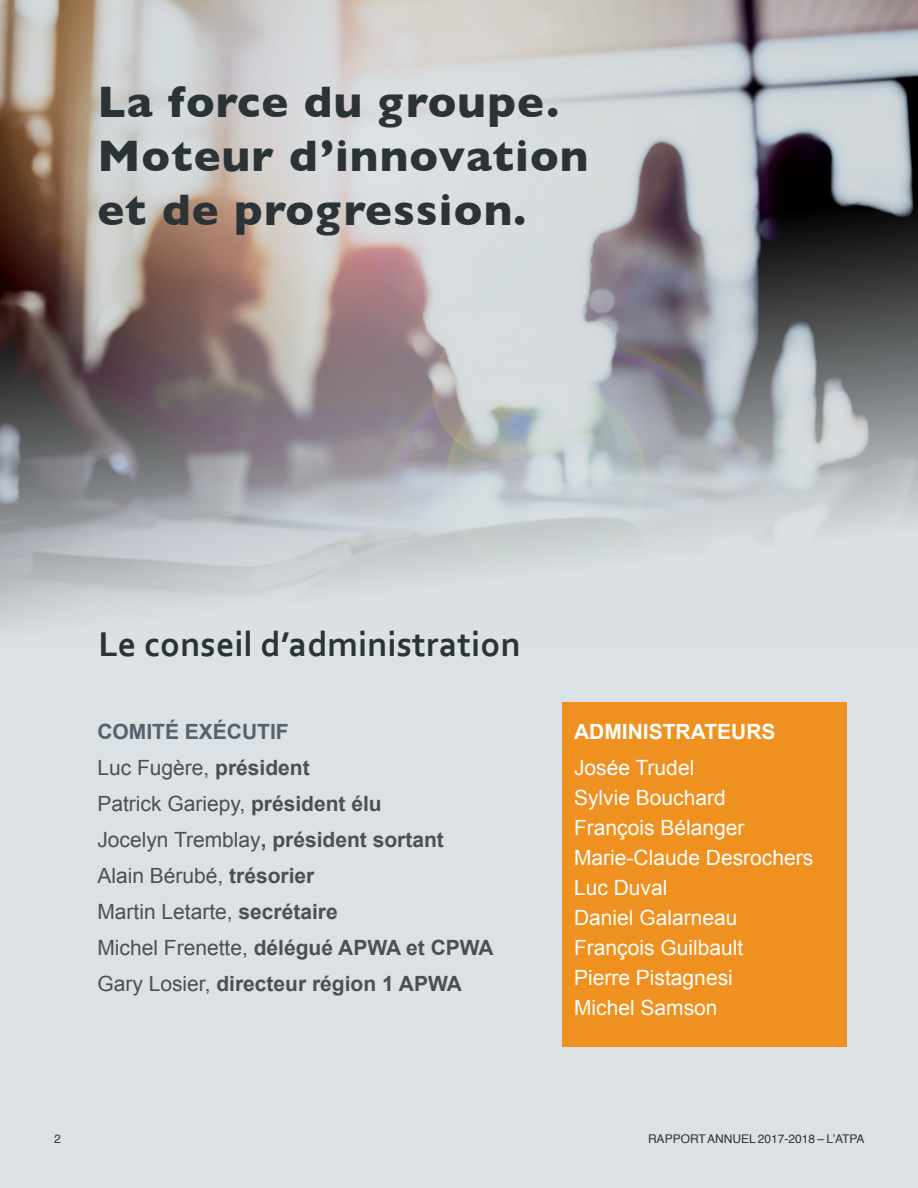
<style>
.page{position:relative;width:918px;height:1188px;background:#dbe1e4}
.page>*{position:absolute;margin:0;border:0;box-sizing:border-box;transform-origin:0 0}
.t1{font:700 45px/54px "Gill Sans";letter-spacing:.045em;color:#2b3336}
.t2{font:700 36px "Corbel";letter-spacing:.005em;color:#2b3336}
.t3{font:700 21px/36px "Arial";color:#4f4f51}
.t4{font:21px/30px "Arial";color:#fff}
.t5{font:700 21px "Arial";color:#fff}
.t6{font:12px "Helvetica";color:#2b3336}
.s1{color:#52626f}
.s2{font-weight:400}
</style>
<div class="page">
<img style="left:0;top:0;width:918px;height:627px">
<div style="left:562px;top:702px;width:285px;height:344px;background:#ef9120"></div>
<h1 class="t1" style="left:97px;top:74px;width:493px">La force du groupe.<br>Moteur d’innovation et de progression.</h1>
<h2 class="t2" style="left:98px;top:622px;width:424px">Le conseil d’administration</h2>
<p class="t3" style="left:97px;top:714px;width:398px"><span class="s1">Comité exécutif<br></span><span class="s2">Luc Fugère,</span> président<br><span class="s2">Patrick Gariepy,</span> président élu<br><span class="s2">Jocelyn Tremblay</span>, président sortant<br><span class="s2">Alain Bérubé,</span> trésorier<br><span class="s2">Martin Letarte,</span> secrétaire<br><span class="s2">Michel Frenette,</span> délégué apwa et cpwa<br><span class="s2">Gary Losier,</span> directeur région 1 apwa</p>
<p class="t5" style="left:574px;top:718px;width:203px">Administrateurs</p>
<p class="t4" style="left:574px;top:753px;width:241px">Josée Trudel<br>Sylvie Bouchard<br>François Bélanger<br>Marie-Claude Desrochers<br>Luc Duval<br>Daniel Galarneau<br>François Guilbault<br>Pierre Pistagnesi<br>Michel Samson</p>
<p class="t6" style="left:54px;top:1130px;width:8px">2</p>
<p class="t6" style="left:648px;top:1130px;width:218px">RAPPORTANNUEL 2017-2018 – L’ATPA</p>
</div>
